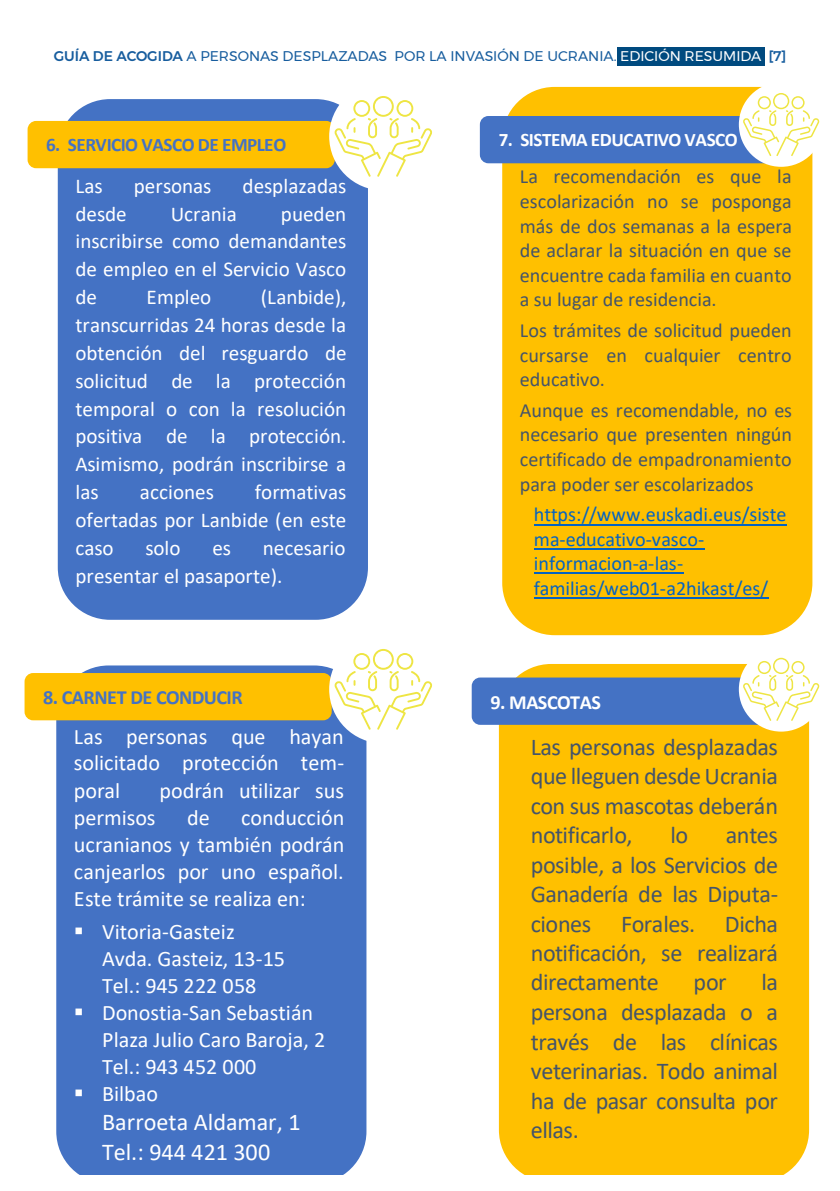
<style>
.page{position:relative;width:840px;height:1191px;background:#fff}
.page>*{position:absolute;margin:0;border:0;box-sizing:border-box;transform-origin:0 0}
.t1{font:24.2px/29.6px "Calibri";letter-spacing:-.02em;color:#44546a;text-align:justify}
.t2{font:24.2px/29.6px "Calibri";color:#fff}
.t3{font:22.2px/27px "Calibri";color:#fff;text-align:justify}
.t4{font:21.2px/27.8px "Calibri";color:#fff;text-align:justify}
.t5{font:20.2px/24.6px "Calibri";color:#44546a;text-align:justify}
.t6{font:20.2px/24.4px "Calibri";color:#0563c1}
.t7{font:700 20.2px "Calibri";letter-spacing:-.03em;color:#4472c4}
.t8{font:700 20.2px "Calibri";letter-spacing:-.025em;color:#fff}
.t9{font:700 19.2px "Calibri";letter-spacing:-.025em;color:#4472c4}
.t10{font:700 19.2px "Calibri";letter-spacing:-.025em;color:#fff}
.t11{font:14px "Montserrat";color:#175d9e}
.s1{font-weight:500}
.s2{color:#fff}
</style>
<div class="page">
<div style="left:616px;top:47px;width:147px;height:19px;background:#004a7f"></div>
<div style="left:58px;top:99px;width:310px;height:521px;background:#4472c4;border:2px solid #4472c4;border-radius:51px"></div>
<div style="left:502px;top:87px;width:310px;height:548px;background:#ffc000;border:2px solid #ffc000;border-radius:51px"></div>
<hr style="left:533px;top:524px;width:253px;height:1px;background:#0563c1">
<hr style="left:533px;top:548px;width:170px;height:2px;background:#0563c1">
<hr style="left:533px;top:572px;width:150px;height:2px;background:#0563c1">
<hr style="left:533px;top:597px;width:235px;height:2px;background:#0563c1">
<div style="left:28px;top:121px;width:306px;height:47px;background:#ffc000;border:2px solid #ffc000;border-radius:8px"></div>
<div style="left:56px;top:665px;width:310px;height:509px;background:#4472c4"></div>
<div style="left:498px;top:664px;width:310px;height:510px;background:#ffc000"></div>
<div style="left:25px;top:673px;width:306px;height:47px;background:#ffc000;border:2px solid #ffc000;border-radius:8px"></div>
<div style="left:479px;top:116px;width:307px;height:47px;background:#4472c4;border:2px solid #4472c4;border-radius:8px"></div>
<div style="left:471px;top:677px;width:307px;height:48px;background:#4472c4;border:2px solid #4472c4;border-radius:8px"></div>
<div style="left:329px;top:82px;width:108px;height:108px;background:#fff;border-radius:50%"></div>
<svg style="left:334px;top:96px;width:98px;height:81px"></svg>
<div style="left:738px;top:82px;width:85px;height:85px;background:#fff;border-radius:50%"></div>
<svg style="left:742px;top:93px;width:76px;height:63px"></svg>
<div style="left:738px;top:647px;width:85px;height:84px;background:#fff;border-radius:50%"></div>
<svg style="left:742px;top:658px;width:76px;height:63px"></svg>
<div style="left:329px;top:635px;width:108px;height:108px;background:#fff;border-radius:50%"></div>
<svg style="left:334px;top:649px;width:98px;height:81px"></svg>
<p class="t11" style="left:54px;top:45px;width:733px"><span class="s1">GUÍA DE ACOGIDA</span> A PERSONAS DESPLAZADAS POR LA INVASIÓN DE UCRANIA. <span class="s2">EDICIÓN RESUMIDA</span> <span class="s1">[7]</span></p>
<p class="t9" style="left:46px;top:131px;width:241px">6. SERVICIO VASCO DE EMPLEO</p>
<p class="t4" style="left:75px;top:171px;width:29px">Las</p>
<p class="t4" style="left:134px;top:171px;width:79px">personas</p>
<p class="t4" style="left:242px;top:171px;width:105px">desplazadas</p>
<p class="t4" style="left:75px;top:199px;width:53px">desde</p>
<p class="t4" style="left:170px;top:199px;width:68px">Ucrania</p>
<p class="t4" style="left:75px;top:199px;width:272px;text-indent:205px">pueden inscribirse como demandantes de empleo en el Servicio Vasco de</p>
<p class="t4" style="left:75px;top:283px;width:272px;text-indent:185px">(Lanbide), transcurridas 24 horas desde la obtención del resguardo de solicitud de la protección temporal o con la resolución positiva de la protección.<br>Asimismo, podrán inscribirse a las</p>
<p class="t4" style="left:146px;top:283px;width:66px">Empleo</p>
<p class="t4" style="left:75px;top:477px;width:272px;text-indent:179px">formativas ofertadas por Lanbide (en este caso</p>
<p class="t4" style="left:140px;top:477px;width:76px">acciones</p>
<p class="t4" style="left:145px;top:533px;width:37px">solo</p>
<p class="t4" style="left:212px;top:533px;width:20px">es</p>
<p class="t4" style="left:75px;top:533px;width:272px;text-indent:187px">necesario presentar el pasaporte).</p>
<p class="t7" style="left:43px;top:683px;width:201px">8. CARNET DE CONDUCIR</p>
<p class="t3" style="left:74px;top:722px;width:271px">Las personas que hayan solicitado protección tem&shy;poral</p>
<p class="t3" style="left:159px;top:776px;width:186px">podrán utilizar sus</p>
<p class="t3" style="left:74px;top:803px;width:272px;text-indent:167px">conducción ucranianos y también podrán canjearlos por uno español.<br>Este trámite se realiza en:</p>
<p class="t3" style="left:102px;top:917px;width:184px;text-align:left;text-indent:-28px">▪ Vitoria-Gasteiz<br>Avda. Gasteiz, 13-15<br>Tel.: 945 222 058</p>
<p class="t3" style="left:102px;top:998px;width:224px;text-align:left;text-indent:-28px">▪ Donostia-San Sebastián<br>Plaza Julio Caro Baroja, 2<br>Tel.: 943 452 000</p>
<p class="t3" style="left:74px;top:1079px;width:86px">▪ Bilbao</p>
<p class="t2" style="left:102px;top:1107px;width:200px">Barroeta Aldamar, 1<br>Tel.: 944 421 300</p>
<p class="t3" style="left:74px;top:803px;width:83px">permisos</p>
<p class="t3" style="left:187px;top:803px;width:24px">de</p>
<p class="t10" style="left:498px;top:126px;width:240px">7. SISTEMA EDUCATIVO VASCO</p>
<p class="t5" style="left:519px;top:164px;width:273px">La recomendación es que la escolarización no se posponga más de dos semanas a la espera de aclarar la situación en que se encuentre cada familia en cuanto a su lugar de residencia.</p>
<p class="t5" style="left:519px;top:317px;width:273px">Los trámites de solicitud pueden cursarse en cualquier centro educativo.</p>
<p class="t5" style="left:519px;top:397px;width:273px">Aunque es recomendable, no es necesario que presenten ningún certificado de empadronamiento para poder ser escolarizados</p>
<p class="t6" style="left:533px;top:502px;width:254px">https://www.euskadi.eus/siste ma-educativo-vasco&shy;informacion-a-las&shy;familias/web01-a2hikast/es/</p>
<p class="t8" style="left:490px;top:687px;width:112px">9. MASCOTAS</p>
<p class="t1" style="left:530px;top:731px;width:249px">Las personas desplazadas que lleguen desde Ucrania con sus mascotas deberán notificarlo,</p>
<p class="t1" style="left:670px;top:820px;width:19px">lo</p>
<p class="t1" style="left:530px;top:820px;width:249px;text-indent:195px">antes posible, a los Servicios de Ganadería de las Diputa&shy;ciones Forales. Dicha notificación, se realizará directamente</p>
<p class="t1" style="left:530px;top:967px;width:248px;text-indent:230px">la persona desplazada o a través de las clínicas veterinarias. Todo animal ha de pasar consulta por ellas.</p>
<p class="t1" style="left:693px;top:967px;width:35px">por</p>
</div>
